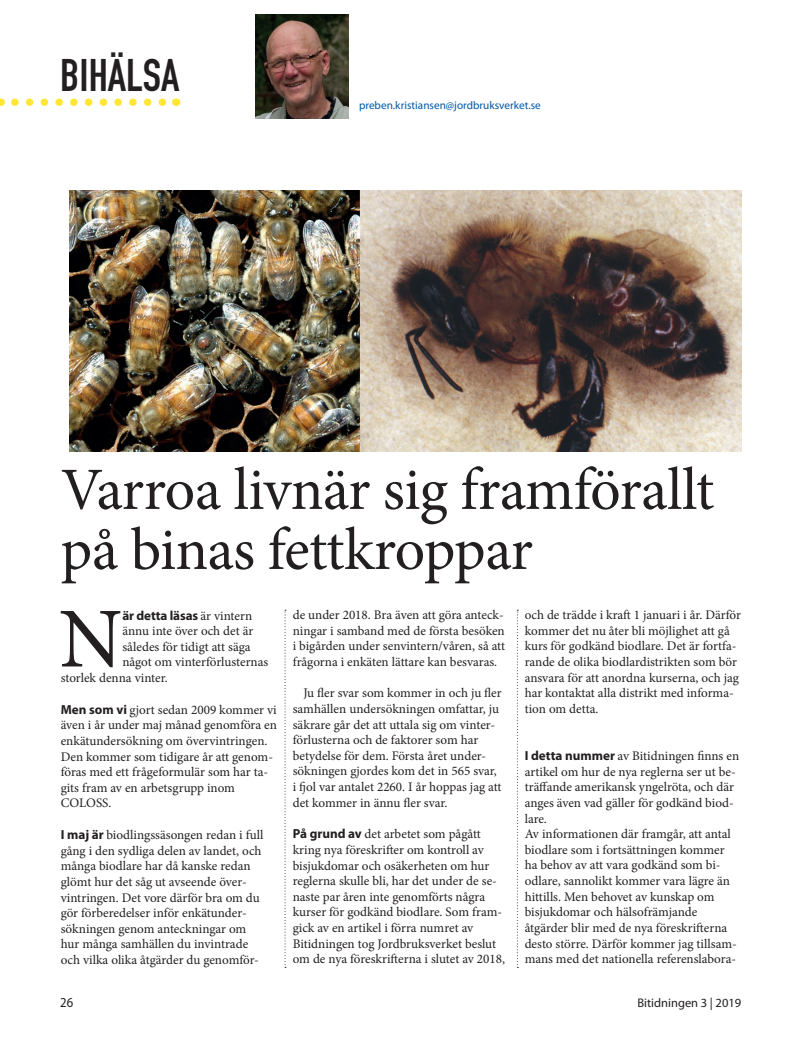
<style>
.page{position:relative;width:798px;height:1046px;background:#fff}
.page>*{position:absolute;margin:0;border:0;box-sizing:border-box;transform-origin:0 0}
.t1{font:85.25px "Minion Pro";color:#231f20}
.t2{font:60px/60px "Minion Pro";letter-spacing:-.015em;color:#231f20}
.t3{font:45px "DIN Engschrift Std";color:#231f20}
.t4{font:13.75px "Myriad Pro";color:#231f20;scale:.92 1}
.t5{font:13.12px/15.6px "Minion Pro";color:#231f20}
.t6{font:700 13.12px "Myriad Pro";letter-spacing:-.01em;color:#231f20}
.t7{font:12.5px "Myriad Pro";color:#231f20}
.t8{font:11.25px "Myriad Pro";color:#0158a6}
.s1{font-family:"Minion Pro";font-weight:400}
.s2{font-family:"Myriad Pro";font-weight:700}
</style>
<div class="page">
<svg style="left:15px;top:98px;width:152px;height:8px"></svg>
<img style="left:255px;top:15px;width:93px;height:103px">
<svg style="left:284px;top:609px;width:2px;height:358px"></svg>
<svg style="left:516px;top:609px;width:2px;height:358px"></svg>
<img style="left:69px;top:190px;width:672px;height:261px">
<h3 class="t3" style="left:60px;top:49px;width:121px">BIHÄLSA</h3>
<p class="t8" style="left:359px;top:99px;width:183px">preben.kristiansen@jordbruksverket.se</p>
<h2 class="t2" style="left:61px;top:460px;width:654px">Varroa livnär sig framförallt på binas fettkroppar</h2>
<h1 class="t1" style="left:59px;top:582px;width:65px">N</h1>
<p class="t6" style="left:122px;top:606px;width:131px">är detta läsas <span class="s1">är vintern</span></p>
<p class="t5" style="left:122px;top:623px;width:132px">ännu inte över och det är</p>
<p class="t5" style="left:122px;top:638px;width:130px">således för tidigt att säga</p>
<p class="t5" style="left:122px;top:654px;width:147px">något om vinterförlusternas</p>
<p class="t5" style="left:61px;top:670px;width:109px">storlek denna vinter.</p>
<p class="t5" style="left:61px;top:701px;width:218px"><span class="s2">Men som vi</span> gjort sedan 2009 kommer vi även i år under maj månad genomföra en enkätundersökning om övervintringen.<br>Den kommer som tidigare år att genom&shy;föras med ett frågeformulär som har ta&shy;gits fram av en arbetsgrupp inom<br>COLOSS.</p>
<p class="t5" style="left:61px;top:827px;width:204px"><span class="s2">I maj är</span> biodlingssäsongen redan i full gång i den sydliga delen av landet, och många biodlare har då kanske redan glömt hur det såg ut avseende över&shy;vintringen. Det vore därför bra om du gör förberedelser inför enkätunder&shy;sökningen genom anteckningar om hur många samhällen du invintrade och vilka olika åtgärder du genomför-</p>
<p class="t5" style="left:292px;top:607px;width:214px;text-align:justify">de under 2018. Bra även att göra anteck&shy;ningar i samband med de första besöken i bigården under senvintern/våren, så att frågorna i enkäten lättare kan besvaras.</p>
<p class="t5" style="left:292px;top:685px;width:210px;text-indent:11px">Ju fler svar som kommer in och ju fler samhällen undersökningen omfattar, ju säkrare går det att uttala sig om vinter&shy;förlusterna och de faktorer som har betydelse för dem. Första året under&shy;sökningen gjordes kom det in 565 svar, i fjol var antalet 2260. I år hoppas jag att det kommer in ännu fler svar.</p>
<p class="t5" style="left:292px;top:826px;width:214px"><span class="s2">På grund av</span> det arbetet som pågått kring nya föreskrifter om kontroll av bisjukdomar och osäkerheten om hur reglerna skulle bli, har det under de se&shy;naste par åren inte genomförts några kurser för godkänd biodlare. Som fram&shy;gick av en artikel i förra numret av Bitidningen tog Jordbruksverket beslut om de nya föreskrifterna i slutet av 2018,</p>
<p class="t5" style="left:524px;top:607px;width:218px">och de trädde i kraft 1 januari i år. Därför kommer det nu åter bli möjlighet att gå kurs för godkänd biodlare. Det är fortfa&shy;rande de olika biodlardistrikten som bör ansvara för att anordna kurserna, och jag har kontaktat alla distrikt med informa&shy;tion om detta.</p>
<p class="t5" style="left:524px;top:748px;width:216px"><span class="s2">I detta nummer</span> av Bitidningen finns en artikel om hur de nya reglerna ser ut be&shy;träffande amerikansk yngelröta, och där anges även vad gäller för godkänd biod&shy;lare.<br>Av informationen där framgår, att antal biodlare som i fortsättningen kommer ha behov av att vara godkänd som bi&shy;odlare, sannolikt kommer vara lägre än hittills. Men behovet av kunskap om bisjukdomar och hälsofrämjande åtgärder blir med de nya föreskrifterna desto större. Därför kommer jag tillsam&shy;mans med det nationella referenslabora-</p>
<p class="t4" style="left:60px;top:993px;width:16px">26</p>
<p class="t7" style="left:637px;top:994px;width:105px">Bitidningen 3 | 2019</p>
</div>
